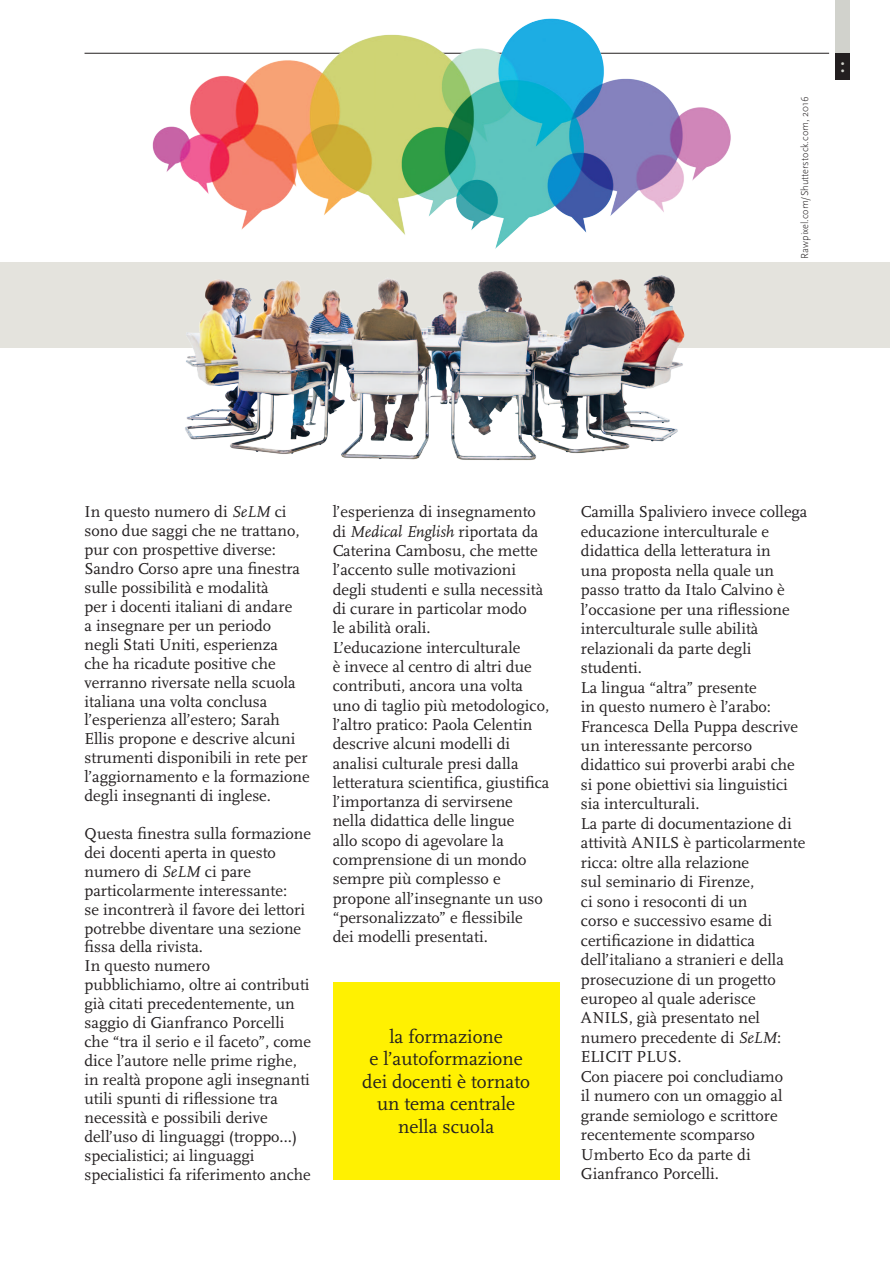
<style>
.page{position:relative;width:890px;height:1264px;background:#fff}
.page>*{position:absolute;margin:0;border:0;box-sizing:border-box;transform-origin:0 0}
.t1{font:700 21px "Scala";color:#d1d2cc}
.t2{font:19.5px/22.5px "Scala";color:#231f20;text-align:center}
.t3{font:16.5px/19.5px "Scala";color:#231f20}
.t4{font:300 10.5px "Scala Sans";color:#231f20}
.s1{font-style:italic}
</style>
<div class="page">
<div style="left:835px;top:53px;width:15px;height:27px;background:#231f20"></div>
<div style="left:835px;top:0;width:15px;height:53px;background:#d1d2cc"></div>
<hr style="left:84px;top:53px;width:745px;height:1px;background:#231f20">
<div style="left:0;top:263px;width:889px;height:85px;background:#e4e3dd"></div>
<div style="left:333px;top:981px;width:226px;height:198px;background:#fff101"></div>
<img style="left:116px;top:18px;width:635px;height:442px">
<p class="t4" style="left:799px;top:259px;width:163px;rotate:-90deg">Rawpixel.com/Shutterstock.com, 2016</p>
<p class="t1" style="left:840px;top:53px;width:7px">:</p>
<p class="t3" style="left:84px;top:502px;width:227px;line-height:18.9px">In questo numero di <span class="s1">SeLM</span> ci sono due saggi che ne trattano, pur con prospettive diverse:<br>Sandro Corso apre una finestra sulle possibilità e modalità<br>per i docenti italiani di andare<br>a insegnare per un periodo negli Stati Uniti, esperienza<br>che ha ricadute positive che verranno riversate nella scuola italiana una volta conclusa l’esperienza all’estero; Sarah<br>Ellis propone e descrive alcuni strumenti disponibili in rete per l’aggiornamento e la formazione degli insegnanti di inglese.</p>
<p class="t3" style="left:84px;top:824px;width:228px;line-height:18.9px">Questa finestra sulla formazione dei docenti aperta in questo numero di <span class="s1">SeLM</span> ci pare particolarmente interessante:<br>se incontrerà il favore dei lettori potrebbe diventare una sezione fissa della rivista.<br>In questo numero pubblichiamo, oltre ai contributi già citati precedentemente, un saggio di Gianfranco Porcelli che “tra il serio e il faceto”, come dice l’autore nelle prime righe, in realtà propone agli insegnanti utili spunti di riflessione tra necessità e possibili derive dell’uso di linguaggi (troppo…) specialistici; ai linguaggi specialistici fa riferimento anche</p>
<p class="t3" style="left:333px;top:502px;width:218px">l’esperienza di insegnamento di <span class="s1">Medical English</span> riportata da<br>Caterina Cambosu, che mette l’accento sulle motivazioni degli studenti e sulla necessità di curare in particolar modo<br>le abilità orali.<br>L’educazione interculturale<br>è invece al centro di altri due contributi, ancora una volta uno di taglio più metodologico, l’altro pratico: Paola Celentin descrive alcuni modelli di analisi culturale presi dalla letteratura scientifica, giustifica l’importanza di servirsene nella didattica delle lingue<br>allo scopo di agevolare la comprensione di un mondo sempre più complesso e propone all’insegnante un uso “personalizzato” e flessibile<br>dei modelli presentati.</p>
<p class="t2" style="left:362px;top:1025px;width:169px">la formazione<br>e l’autoformazione dei docenti è tornato un tema centrale nella scuola</p>
<p class="t3" style="left:581px;top:502px;width:228px">Camilla Spaliviero invece collega educazione interculturale e didattica della letteratura in<br>una proposta nella quale un passo tratto da Italo Calvino è l’occasione per una riflessione interculturale sulle abilità relazionali da parte degli studenti.<br>La lingua “altra” presente<br>in questo numero è l’arabo:<br>Francesca Della Puppa descrive un interessante percorso didattico sui proverbi arabi che si pone obiettivi sia linguistici sia interculturali.<br>La parte di documentazione di attività ANILS è particolarmente ricca: oltre alla relazione<br>sul seminario di Firenze,<br>ci sono i resoconti di un<br>corso e successivo esame di certificazione in didattica dell’italiano a stranieri e della prosecuzione di un progetto europeo al quale aderisce<br>ANILS, già presentato nel numero precedente di <span class="s1">SeLM</span>:<br>ELICIT PLUS.<br>Con piacere poi concludiamo<br>il numero con un omaggio al grande semiologo e scrittore recentemente scomparso<br>Umberto Eco da parte di<br>Gianfranco Porcelli.</p>
</div>
